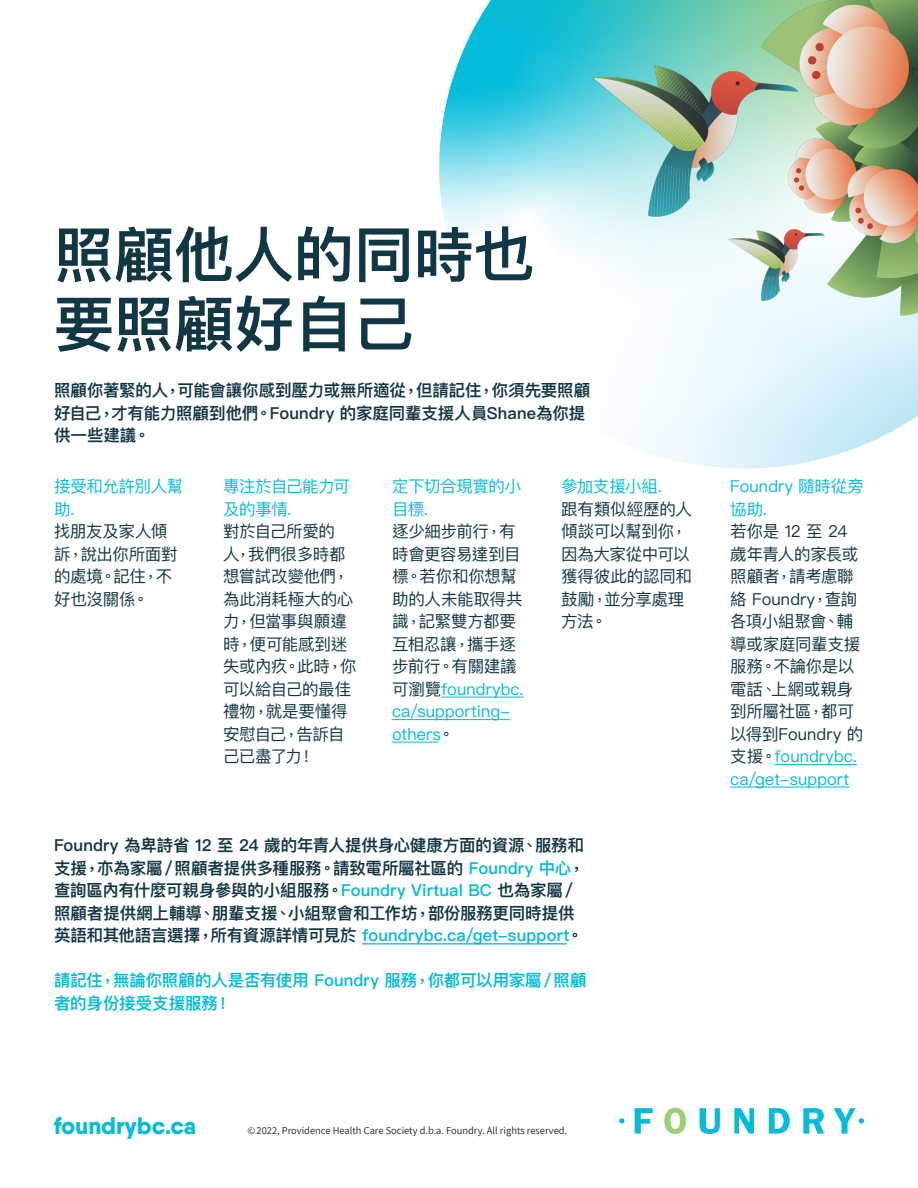
<style>
.page{position:relative;width:918px;height:1188px;background:#fff}
.page>*{position:absolute;margin:0;border:0;box-sizing:border-box;transform-origin:0 0}
.t1{font:600 60px/69.3px "Ping Fang HK";color:#123744}
.t2{font:800 24px "Qanelas Soft";color:#07bbda}
.t3{font:16.5px/22.5px "Ping Fang HK";letter-spacing:-.015em;color:#123744}
.t4{font:600 16.5px/22.5px "Ping Fang HK";letter-spacing:-.005em;color:#123744}
.t5{font:600 16.5px/22.5px "Ping Fang HK";letter-spacing:-.005em;color:#07bbda}
.t6{font:16.5px/22.5px "Ping Fang HK";letter-spacing:-.02em;color:#07bbda}
.t7{font:16.5px/22.5px "Ping Fang HK";letter-spacing:.005em;color:#07bbda}
.t8{font:10.5px "Assistant";color:#231f20}
.s1{color:#07bbda}
</style>
<div class="page">
<svg style="left:439px;top:0;width:479px;height:469px"></svg>
<svg style="left:619px;top:1118px;width:5px;height:6px"></svg>
<svg style="left:635px;top:1108px;width:18px;height:26px"></svg>
<svg style="left:664px;top:1108px;width:22px;height:26px"></svg>
<svg style="left:700px;top:1108px;width:20px;height:26px"></svg>
<svg style="left:734px;top:1108px;width:20px;height:26px"></svg>
<svg style="left:769px;top:1108px;width:21px;height:26px"></svg>
<svg style="left:803px;top:1108px;width:21px;height:26px"></svg>
<svg style="left:834px;top:1108px;width:30px;height:26px"></svg>
<hr style="left:362px;top:943px;width:205px;height:2px;background:#07bbda">
<hr style="left:441px;top:697px;width:83px;height:1px;background:#07bbda">
<hr style="left:392px;top:719px;width:118px;height:1px;background:#07bbda">
<hr style="left:392px;top:742px;width:46px;height:1px;background:#07bbda">
<hr style="left:775px;top:764px;width:82px;height:1px;background:#07bbda">
<hr style="left:730px;top:787px;width:119px;height:1px;background:#07bbda">
<img style="left:578px;top:0;width:340px;height:354px">
<p class="t1" style="left:54px;top:219px;width:481px">照顧他人的同時也要照顧好自己</p>
<p class="t4" style="left:54px;top:379px;width:538px">照顧你著緊的人，可能會讓你感到壓力或無所適從，但請記住，你須先要照顧好自己，才有能力照顧到他們。Foundry 的家庭同輩支援人員Shane為你提供一些建議。</p>
<p class="t6" style="left:54px;top:475px;width:131px">接受和允許別人幫助.　</p>
<p class="t3" style="left:54px;top:520px;width:125px">找朋友及家人傾訴，說出你所面對的處境。記住，不好也沒關係。</p>
<p class="t6" style="left:223px;top:475px;width:128px">專注於自己能力可及的事情.　</p>
<p class="t3" style="left:223px;top:520px;width:135px">對於自己所愛的<br>人，我們很多時都想嘗試改變他們，為此消耗極大的心力，但當事與願違時，便可能感到迷失或內疚。此時，你可以給自己的最佳禮物，就是要懂得安慰自己，告訴自己已盡了力！</p>
<p class="t6" style="left:392px;top:475px;width:131px">定下切合現實的小目標.　</p>
<p class="t3" style="left:392px;top:520px;width:133px">逐少細步前行，有時會更容易達到目標。若你和你想幫助的人未能取得共識，記緊雙方都要互相忍讓，攜手逐步前行。有關建議可瀏覽<span class="s1">foundrybc. ca/supporting&shy;others</span>。</p>
<p class="t6" style="left:561px;top:475px;width:119px">參加支援小組.　</p>
<p class="t3" style="left:561px;top:497px;width:132px">跟有類似經歷的人傾談可以幫到你，因為大家從中可以獲得彼此的認同和鼓勵，並分享處理方法。</p>
<p class="t4" style="left:54px;top:834px;width:532px">Foundry 為卑詩省 12 至 24 歲的年青人提供身心健康方面的資源、服務和支援，亦為家屬／照顧者提供多種服務。請致電所屬社區的 <span class="s1">Foundry 中心</span>，查詢區內有什麼可親身參與的小組服務。<span class="s1">Foundry Virtual BC</span> 也為家屬／照顧者提供網上輔導、朋輩支援、小組聚會和工作坊，部份服務更同時提供英語和其他語言選擇，所有資源詳情可見於 <span class="s1">foundrybc.ca/get-support</span>。</p>
<p class="t5" style="left:54px;top:969px;width:534px">請記住，無論你照顧的人是否有使用 Foundry 服務，你都可以用家屬／照顧者的身份接受支援服務！</p>
<p class="t7" style="left:730px;top:475px;width:135px">Foundry 隨時從旁協助.　</p>
<p class="t3" style="left:730px;top:520px;width:134px">若你是 12 至 24歲年青人的家長或照顧者，請考慮聯絡 Foundry，查詢各項小組聚會、輔導或家庭同輩支援服務。不論你是以電話、上網或親身到所屬社區，都可以得到Foundry 的支援。<span class="s1">foundrybc. ca/get-support</span></p>
<p class="t2" style="left:54px;top:1110px;width:144px">foundrybc.ca</p>
<p class="t8" style="left:247px;top:1123px;width:321px">©2022, Providence Health Care Society d.b.a. Foundry. All rights reserved.</p>
</div>
